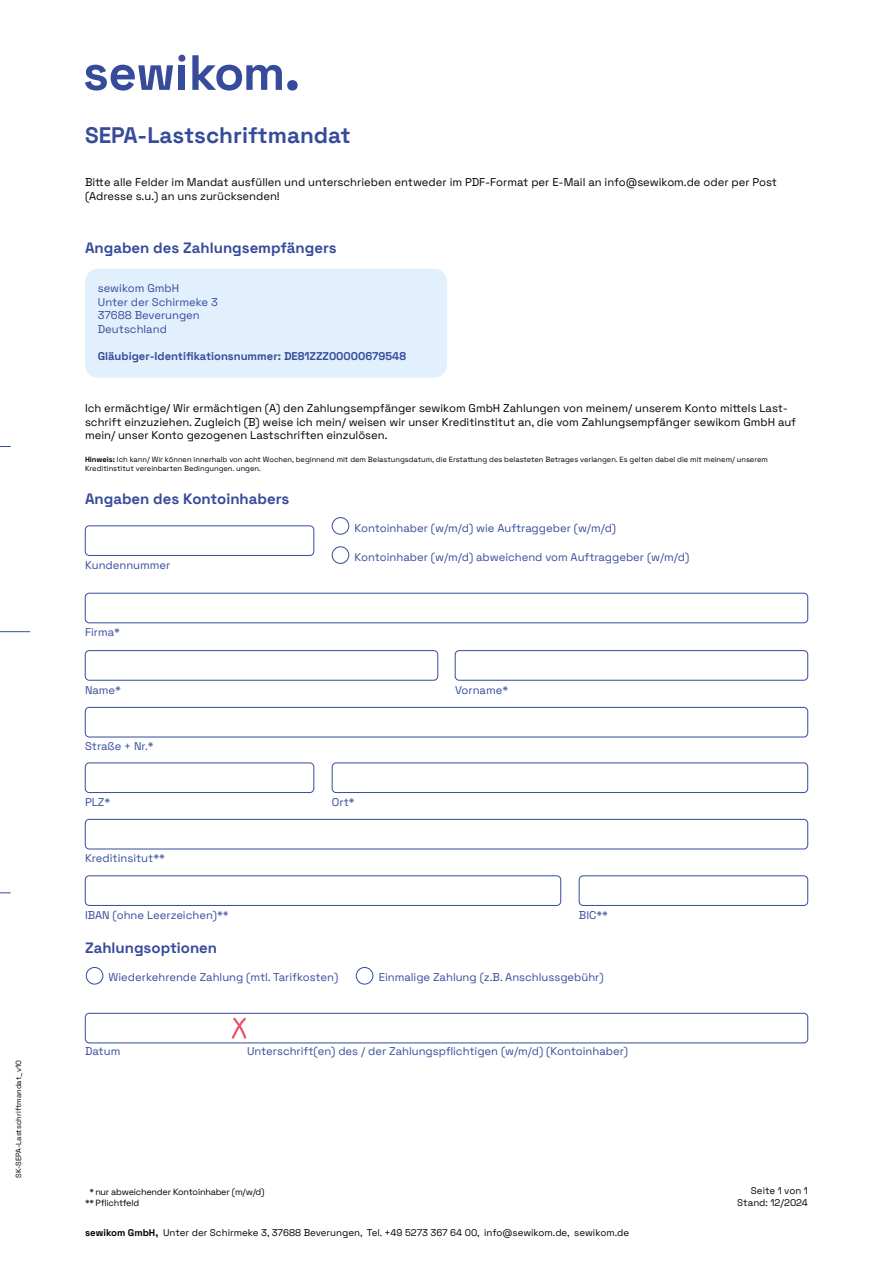
<style>
.page{position:relative;width:893px;height:1263px;background:#fff}
.page>*{position:absolute;margin:0;border:0;box-sizing:border-box;transform-origin:0 0}
.t1{font:22.5px "Space Grotesk NFHVF";color:#364b9b}
.t2{font:15px "Space Grotesk NFHVF";color:#364b9b}
.t3{font:11.25px/13.5px "Space Grotesk NFHVF";color:#364b9b}
.t4{font:11.25px/13.5px "Space Grotesk NFHVF";color:#000}
.t5{font:9.75px/11.7px "Space Grotesk NFHVF";color:#000;text-align:right}
.t6{font:9px/10.8px "Space Grotesk NFHVF";letter-spacing:-.02em;color:#000}
.t7{font:7.5px/9px "Space Grotesk NFHVF";color:#000}
</style>
<div class="page">
<div style="left:85px;top:269px;width:362px;height:109px;background:#e1f0fc;border-radius:13px"></div>
<div style="left:86px;top:967px;width:17px;height:17px;border:1px solid #364b9b;border-radius:50%"></div>
<div style="left:356px;top:967px;width:17px;height:17px;border:1px solid #364b9b;border-radius:50%"></div>
<div style="left:332px;top:517px;width:17px;height:17px;border:1px solid #364b9b;border-radius:50%"></div>
<div style="left:332px;top:547px;width:17px;height:17px;border:1px solid #364b9b;border-radius:50%"></div>
<div style="left:85px;top:526px;width:229px;height:30px;border:1px solid #364b9b;border-radius:4px"></div>
<div style="left:85px;top:593px;width:723px;height:30px;border:1px solid #364b9b;border-radius:4px"></div>
<div style="left:85px;top:707px;width:723px;height:30px;border:1px solid #364b9b;border-radius:4px"></div>
<div style="left:85px;top:819px;width:723px;height:30px;border:1px solid #364b9b;border-radius:4px"></div>
<div style="left:85px;top:876px;width:476px;height:30px;border:1px solid #364b9b;border-radius:4px"></div>
<div style="left:579px;top:876px;width:229px;height:30px;border:1px solid #364b9b;border-radius:4px"></div>
<div style="left:85px;top:763px;width:229px;height:30px;border:1px solid #364b9b;border-radius:4px"></div>
<div style="left:332px;top:763px;width:476px;height:30px;border:1px solid #364b9b;border-radius:4px"></div>
<div style="left:85px;top:650px;width:353px;height:30px;border:1px solid #364b9b;border-radius:4px"></div>
<div style="left:455px;top:650px;width:353px;height:30px;border:1px solid #364b9b;border-radius:4px"></div>
<div style="left:85px;top:1013px;width:723px;height:30px;border:1px solid #364b9b;border-radius:4px"></div>
<svg style="left:231px;top:1017px;width:16px;height:22px"></svg>
<svg style="left:85px;top:65px;width:88px;height:26px"></svg>
<div style="left:179px;top:65px;width:6px;height:25px;background:#364b9b"></div>
<svg style="left:192px;top:55px;width:106px;height:36px"></svg>
<div style="left:178px;top:55px;width:7px;height:7px;background:#424c9b;border-radius:50%"></div>
<hr style="left:0;top:631px;width:30px;height:1px;background:#364b9b">
<p class="t7" style="left:14px;top:1178px;width:119px;rotate:-90deg">SK-SEPA-Lastschriftmandat_v10</p>
<h1 class="t1" style="left:85px;top:119px;width:267px">SEPA-Lastschriftmandat</h1>
<p class="t4" style="left:85px;top:175px;width:693px">Bitte alle Felder im Mandat ausfüllen und unterschrieben entweder im PDF-Format per E-Mail an info@sewikom.de oder per Post (Adresse s.u.) an uns zurücksenden!</p>
<h2 class="t2" style="left:85px;top:236px;width:253px">Angaben des Zahlungsempfängers</h2>
<p class="t3" style="left:98px;top:281px;width:121px">sewikom GmbH<br>Unter der Schirmeke 3<br>37688 Beverungen<br>Deutschland</p>
<p class="t3" style="left:98px;top:349px;width:310px">Gläubiger-Identifikationsnummer: DE81ZZZ00000679548</p>
<p class="t4" style="left:85px;top:401px;width:713px">Ich ermächtige/ Wir ermächtigen (A) den Zahlungsempfänger sewikom GmbH Zahlungen von meinem/ unserem Konto mittels Last&shy;schrift einzuziehen. Zugleich (B) weise ich mein/ weisen wir unser Kreditinstitut an, die vom Zahlungsempfänger sewikom GmbH auf mein/ unser Konto gezogenen Lastschriften einzulösen.</p>
<p class="t7" style="left:85px;top:454px;width:684px">Hinweis: Ich kann/ Wir können innerhalb von acht Wochen, beginnend mit dem Belastungsdatum, die Erstattung des belasteten Betrages verlangen. Es gelten dabei die mit meinem/ unserem<br>Kreditinstitut vereinbarten Bedingungen. ungen.</p>
<h2 class="t2" style="left:85px;top:488px;width:206px">Angaben des Kontoinhabers</h2>
<p class="t3" style="left:85px;top:557px;width:87px">Kundennummer</p>
<p class="t3" style="left:85px;top:625px;width:37px">Firma*</p>
<p class="t3" style="left:355px;top:520px;width:263px">Kontoinhaber (w/m/d) wie Auftraggeber (w/m/d)</p>
<p class="t3" style="left:355px;top:549px;width:336px">Kontoinhaber (w/m/d) abweichend vom Auftraggeber (w/m/d)</p>
<p class="t3" style="left:85px;top:682px;width:38px">Name*</p>
<p class="t3" style="left:455px;top:682px;width:55px">Vorname*</p>
<p class="t3" style="left:85px;top:739px;width:70px">Straße + Nr.*</p>
<p class="t3" style="left:85px;top:795px;width:27px">PLZ*</p>
<p class="t3" style="left:332px;top:795px;width:24px">Ort*</p>
<p class="t3" style="left:85px;top:851px;width:82px">Kreditinsitut**</p>
<p class="t3" style="left:85px;top:907px;width:145px">IBAN (ohne Leerzeichen)**</p>
<p class="t3" style="left:579px;top:907px;width:31px">BIC**</p>
<h2 class="t2" style="left:85px;top:937px;width:134px">Zahlungsoptionen</h2>
<p class="t3" style="left:109px;top:970px;width:231px">Wiederkehrende Zahlung (mtl. Tarifkosten)</p>
<p class="t3" style="left:379px;top:970px;width:226px">Einmalige Zahlung (z.B. Anschlussgebühr)</p>
<p class="t3" style="left:85px;top:1043px;width:37px">Datum</p>
<p class="t3" style="left:247px;top:1043px;width:383px">Unterschrift(en) des / der Zahlungspflichtigen (w/m/d) (Kontoinhaber)</p>
<p class="t6" style="left:85px;top:1186px;width:181px;text-indent:4px">* nur abweichender Kontoinhaber (m/w/d) ** Pflichtfeld</p>
<p class="t5" style="left:85px;top:1226px;width:546px">sewikom GmbH, Unter der Schirmeke 3, 37688 Beverungen, Tel. +49 5273 367 64 00, info@sewikom.de, sewikom.de</p>
<p class="t5" style="left:737px;top:1185px;width:72px">Seite 1 von 1<br>Stand: 12/2024</p>
</div>
